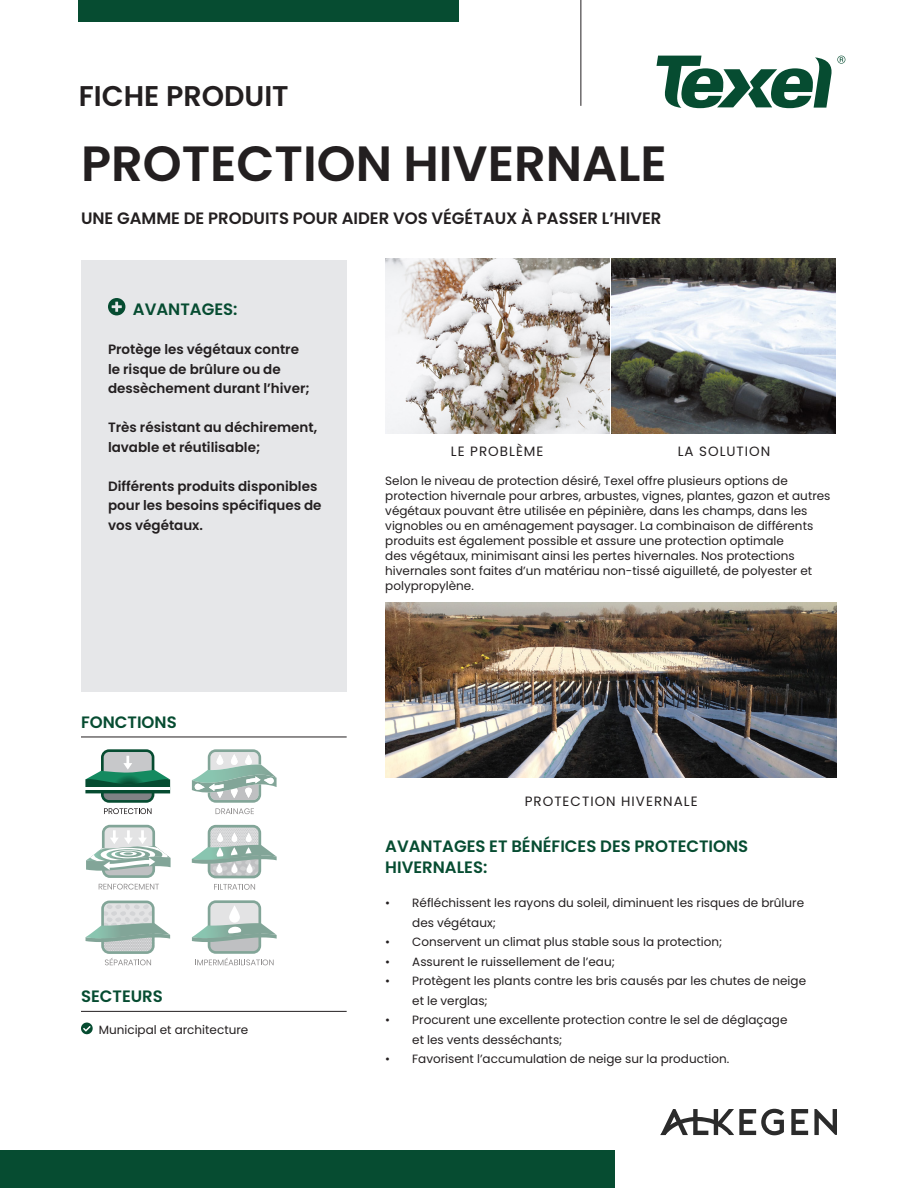
<style>
.page{position:relative;width:918px;height:1188px;background:#fff}
.page>*{position:absolute;margin:0;border:0;box-sizing:border-box;transform-origin:0 0}
.t1{font:600 49.5px "Poppins";color:#231f20}
.t2{font:600 28.5px "Poppins";color:#231f20}
.t3{font:600 16.5px/21px "Poppins";color:#064c31}
.t4{font:600 16.5px "Poppins";color:#231f20}
.t5{font:600 13.5px/19.5px "Poppins";color:#231f20}
.t6{font:13.5px "Poppins";letter-spacing:.075em;color:#231f20}
.t7{font:12px/15px "Poppins";color:#231f20}
</style>
<div class="page">
<div style="left:79px;top:0;width:380px;height:22px;background:#064c31"></div>
<div style="left:0;top:1150px;width:615px;height:38px;background:#064c31"></div>
<hr style="left:580px;top:0;width:1px;height:106px;background:#231f20">
<svg style="left:814px;top:1109px;width:23px;height:26px"></svg>
<svg style="left:791px;top:1109px;width:17px;height:26px"></svg>
<svg style="left:660px;top:1109px;width:124px;height:26px"></svg>
<svg style="left:657px;top:56px;width:188px;height:52px"></svg>
<svg style="left:192px;top:900px;width:85px;height:65px"></svg>
<svg style="left:86px;top:901px;width:84px;height:64px"></svg>
<svg style="left:86px;top:825px;width:85px;height:53px"></svg>
<svg style="left:99px;top:884px;width:60px;height:6px"></svg>
<div style="left:81px;top:260px;width:266px;height:432px;background:#e6e7e9"></div>
<svg style="left:108px;top:298px;width:17px;height:17px"></svg>
<img style="left:385px;top:602px;width:452px;height:176px">
<hr style="left:81px;top:737px;width:266px;height:1px;background:#231f20">
<hr style="left:81px;top:1011px;width:266px;height:1px;background:#231f20">
<svg style="left:81px;top:1023px;width:12px;height:11px"></svg>
<img style="left:385px;top:258px;width:224px;height:176px">
<img style="left:611px;top:258px;width:224px;height:176px">
<svg style="left:192px;top:825px;width:85px;height:53px"></svg>
<svg style="left:214px;top:884px;width:41px;height:6px"></svg>
<svg style="left:192px;top:749px;width:85px;height:65px"></svg>
<svg style="left:85px;top:749px;width:85px;height:65px"></svg>
<hr style="left:85px;top:788px;width:85px;height:2px;background:#fff">
<p class="t2" style="left:79px;top:79px;width:211px">FICHE PRODUIT</p>
<p class="t1" style="left:81px;top:135px;width:587px">PROTECTION HIVERNALE</p>
<p class="t4" style="left:81px;top:209px;width:582px">UNE GAMME DE PRODUITS POUR AIDER VOS VÉGÉTAUX À PASSER L’HIVER</p>
<p class="t3" style="left:133px;top:299px;width:106px">AVANTAGES:</p>
<p class="t5" style="left:108px;top:340px;width:193px">Protège les végétaux contre</p>
<p class="t5" style="left:108px;top:360px;width:203px">le risque de brûlure ou de dessèchement durant l’hiver;</p>
<p class="t5" style="left:108px;top:418px;width:211px">Très résistant au déchirement,</p>
<p class="t5" style="left:108px;top:438px;width:154px">lavable et réutilisable;</p>
<p class="t5" style="left:108px;top:477px;width:211px">Différents produits disponibles</p>
<p class="t5" style="left:108px;top:496px;width:215px">pour les besoins spécifiques de</p>
<p class="t5" style="left:108px;top:516px;width:97px">vos végétaux.</p>
<p class="t3" style="left:81px;top:712px;width:97px">FONCTIONS</p>
<p class="t3" style="left:81px;top:986px;width:83px">SECTEURS</p>
<p class="t7" style="left:99px;top:1023px;width:151px">Municipal et architecture</p>
<p class="t6" style="left:451px;top:443px;width:94px">LE PROBLÈME</p>
<p class="t6" style="left:678px;top:443px;width:94px">LA SOLUTION</p>
<p class="t7" style="left:385px;top:474px;width:447px">Selon le niveau de protection désiré, Texel offre plusieurs options de protection hivernale pour arbres, arbustes, vignes, plantes, gazon et autres végétaux pouvant être utilisée en pépinière, dans les champs, dans les vignobles ou en aménagement paysager. La combinaison de différents produits est également possible et assure une protection optimale<br>des végétaux, minimisant ainsi les pertes hivernales. Nos protections hivernales sont faites d’un matériau non-tissé aiguilleté, de polyester et polypropylène.</p>
<p class="t6" style="left:525px;top:794px;width:174px">PROTECTION HIVERNALE</p>
<p class="t3" style="left:385px;top:836px;width:365px">AVANTAGES ET BÉNÉFICES DES PROTECTIONS<br>HIVERNALES:</p>
<p class="t7" style="left:385px;top:896px;width:420px">• Réfléchissent les rayons du soleil, diminuent les risques de brûlure</p>
<p class="t7" style="left:412px;top:915px;width:85px">des végétaux;</p>
<p class="t7" style="left:385px;top:935px;width:339px">• Conservent un climat plus stable sous la protection;</p>
<p class="t7" style="left:385px;top:954px;width:231px">• Assurent le ruissellement de l’eau;</p>
<p class="t7" style="left:385px;top:974px;width:422px">• Protègent les plants contre les bris causés par les chutes de neige</p>
<p class="t7" style="left:412px;top:993px;width:77px">et le verglas;</p>
<p class="t7" style="left:385px;top:1013px;width:404px">• Procurent une excellente protection contre le sel de déglaçage</p>
<p class="t7" style="left:412px;top:1032px;width:152px">et les vents desséchants;</p>
<p class="t7" style="left:385px;top:1052px;width:345px">• Favorisent l’accumulation de neige sur la production.</p>
</div>
